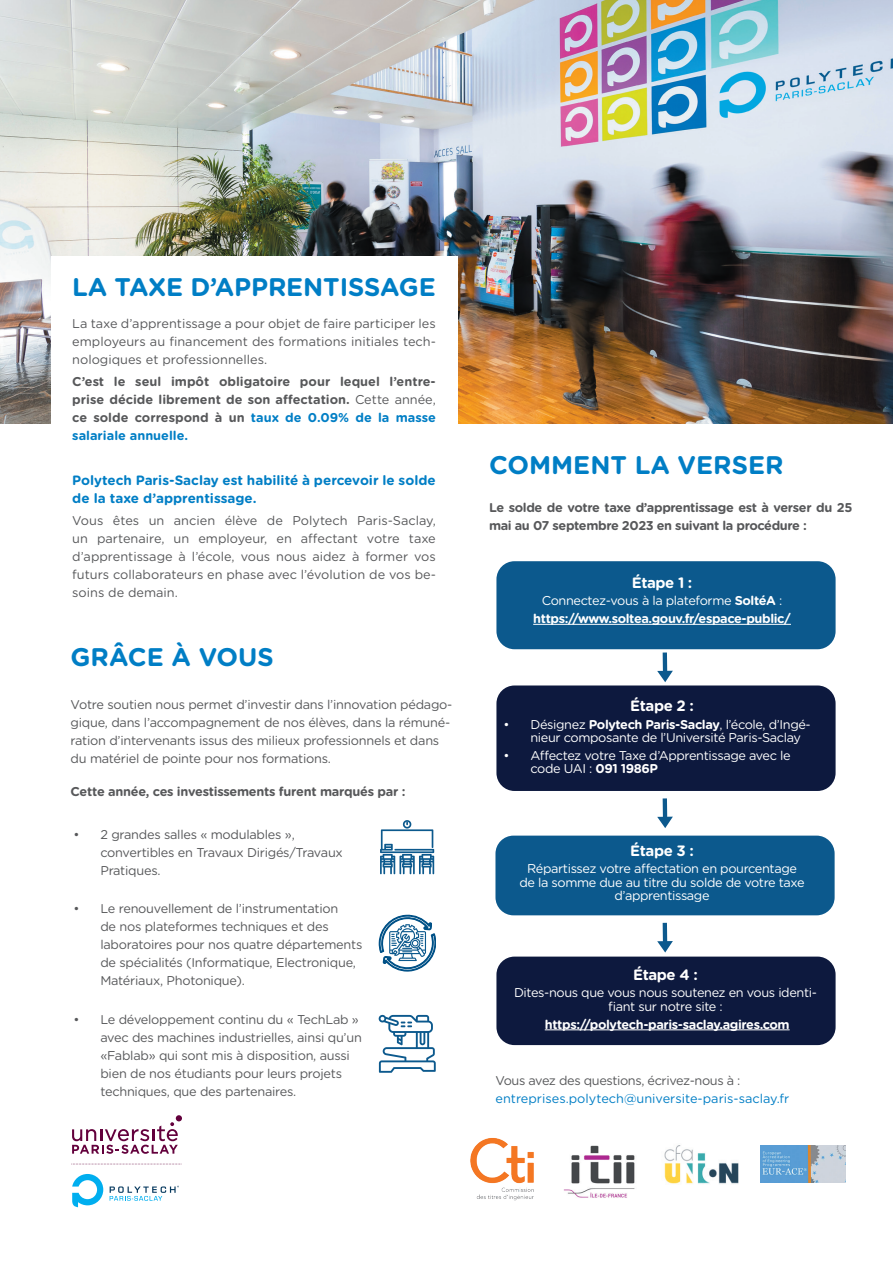
<style>
.page{position:relative;width:893px;height:1263px;background:#fff}
.page>*{position:absolute;margin:0;border:0;box-sizing:border-box;transform-origin:0 0}
.t1{font:700 25.5px "Gotham Rounded";letter-spacing:-.005em;color:#007ec5}
.t2{font:700 15px "Gotham Rounded";letter-spacing:-.03em;color:#fff}
.t3{font:700 13.5px/18px "Gotham Rounded";color:#007ec5}
.t4{font:12.75px/18px "Gotham Rounded";letter-spacing:-.02em;color:#57585a}
.t5{font:12.75px/13.5px "Gotham Rounded";letter-spacing:-.03em;color:#fff}
.t6{font:700 12.75px/18px "Gotham Rounded";letter-spacing:-.03em;color:#57585a;text-align:justify}
.t7{font:700 12.75px/17.7px "Gotham Rounded";letter-spacing:-.03em;color:#fff;text-align:center}
.t8{font:12.75px "Gotham Rounded";color:#007ec5}
.s1{font-weight:400}
.s2{color:#007ec5}
.s3{font-weight:700}
</style>
<div class="page">
<img style="left:470px;top:1138px;width:64px;height:63px">
<img style="left:563px;top:1145px;width:72px;height:53px">
<img style="left:761px;top:1146px;width:84px;height:37px">
<img style="left:664px;top:1145px;width:75px;height:39px">
<img style="left:0;top:0;width:893px;height:423px">
<div style="left:51px;top:256px;width:406px;height:388px;background:#fff"></div>
<svg style="left:72px;top:1115px;width:110px;height:39px"></svg>
<svg style="left:71px;top:1163px;width:111px;height:2px"></svg>
<svg style="left:110px;top:1186px;width:69px;height:15px"></svg>
<svg style="left:72px;top:1174px;width:31px;height:33px"></svg>
<div style="left:496px;top:561px;width:340px;height:88px;background:#0c598d;border-radius:18px"></div>
<hr style="left:533px;top:624px;width:258px;height:1px;background:#fff">
<div style="left:496px;top:685px;width:340px;height:106px;background:#0d193e;border-radius:18px"></div>
<div style="left:495px;top:836px;width:340px;height:79px;background:#0c598d;border-radius:18px"></div>
<div style="left:496px;top:956px;width:340px;height:89px;background:#0d193e;border-radius:18px"></div>
<hr style="left:545px;top:1029px;width:245px;height:1px;background:#fff">
<svg style="left:657px;top:652px;width:16px;height:30px"></svg>
<svg style="left:657px;top:798px;width:16px;height:30px"></svg>
<svg style="left:657px;top:923px;width:16px;height:29px"></svg>
<svg style="left:379px;top:1015px;width:57px;height:58px"></svg>
<svg style="left:380px;top:820px;width:54px;height:54px"></svg>
<svg style="left:378px;top:914px;width:58px;height:57px"></svg>
<h1 class="t1" style="left:72px;top:268px;width:365px">LA TAXE D’APPRENTISSAGE</h1>
<p class="t4" style="left:72px;top:314px;width:365px;text-align:justify">La taxe d’apprentissage a pour objet de faire participer les employeurs au financement des formations initiales tech&shy;nologiques et professionnelles.</p>
<p class="t6" style="left:72px;top:372px;width:365px">C’est le seul impôt obligatoire pour lequel l’entre&shy;prise décide librement de son affectation. <span class="s1">Cette année, </span>ce solde correspond à un <span class="s2">taux de 0.09% de la masse salariale annuelle.</span></p>
<p class="t3" style="left:72px;top:470px;width:365px">Polytech Paris-Saclay est habilité à percevoir le solde de la taxe d’apprentissage.</p>
<p class="t4" style="left:72px;top:511px;width:365px;text-align:justify">Vous êtes un ancien élève de Polytech Paris-Saclay, un partenaire, un employeur, en affectant votre taxe d’apprentissage à l’école, vous nous aidez à former vos futurs collaborateurs en phase avec l’évolution de vos be&shy;soins de demain.</p>
<h1 class="t1" style="left:71px;top:638px;width:205px">GRÂCE À VOUS</h1>
<p class="t4" style="left:71px;top:695px;width:383px">Votre soutien nous permet d’investir dans l’innovation pédago&shy;gique, dans l’accompagnement de nos élèves, dans la rémuné&shy;ration d’intervenants issus des milieux professionnels et dans du matériel de pointe pour nos formations.</p>
<p class="t6" style="left:71px;top:782px;width:336px">Cette année, ces investissements furent marqués par :</p>
<p class="t4" style="left:100px;top:824px;width:244px;text-indent:-27px">• 2 grandes salles « modulables », convertibles en Travaux Dirigés/Travaux<br>Pratiques.</p>
<p class="t4" style="left:100px;top:899px;width:263px;text-indent:-27px">• Le renouvellement de l’instrumentation<br>de nos plateformes techniques et des laboratoires pour nos quatre départements de spécialités (Informatique, Electronique, Matériaux, Photonique).</p>
<p class="t4" style="left:100px;top:1009px;width:263px;text-indent:-27px">• Le développement continu du « TechLab » avec des machines industrielles, ainsi qu’un «Fablab» qui sont mis à disposition, aussi bien de nos étudiants pour leurs projets techniques, que des partenaires.</p>
<h1 class="t1" style="left:489px;top:446px;width:296px">COMMENT LA VERSER</h1>
<p class="t6" style="left:489px;top:498px;width:365px">Le solde de votre taxe d’apprentissage est à verser du 25 mai au 07 septembre 2023 en suivant la procédure :</p>
<p class="t2" style="left:632px;top:571px;width:62px">Étape 1 :</p>
<p class="t7" style="left:533px;top:591px;width:259px"><span class="s1">Connectez-vous à la plateforme</span> SoltéA <span class="s1">: </span>https://www.soltea.gouv.fr/espace-public/</p>
<p class="t2" style="left:630px;top:694px;width:65px">Étape 2 :</p>
<p class="t5" style="left:530px;top:717px;width:282px;text-indent:-27px">• Désignez <span class="s3">Polytech Paris-Saclay</span>, l’école, d’Ingé&shy;nieur composante de l’Université Paris-Saclay</p>
<p class="t5" style="left:530px;top:748px;width:262px;text-indent:-27px">• Affectez votre Taxe d’Apprentissage avec le code UAI : <span class="s3">091 1986P</span></p>
<p class="t2" style="left:630px;top:839px;width:65px">Étape 3 :</p>
<p class="t5" style="left:519px;top:861px;width:287px;text-align:center">Répartissez votre affectation en pourcentage de la somme due au titre du solde de votre taxe d’apprentissage</p>
<p class="t2" style="left:633px;top:963px;width:66px">Étape 4 :</p>
<p class="t5" style="left:514px;top:985px;width:304px;text-align:center">Dites-nous que vous nous soutenez en vous identi&shy;fiant sur notre site :</p>
<p class="t7" style="left:545px;top:1015px;width:246px">https://polytech-paris-saclay.agires.com</p>
<p class="t4" style="left:495px;top:1071px;width:247px">Vous avez des questions, écrivez-nous à :</p>
<p class="t8" style="left:495px;top:1090px;width:295px">entreprises.polytech@universite-paris-saclay.fr</p>
</div>
